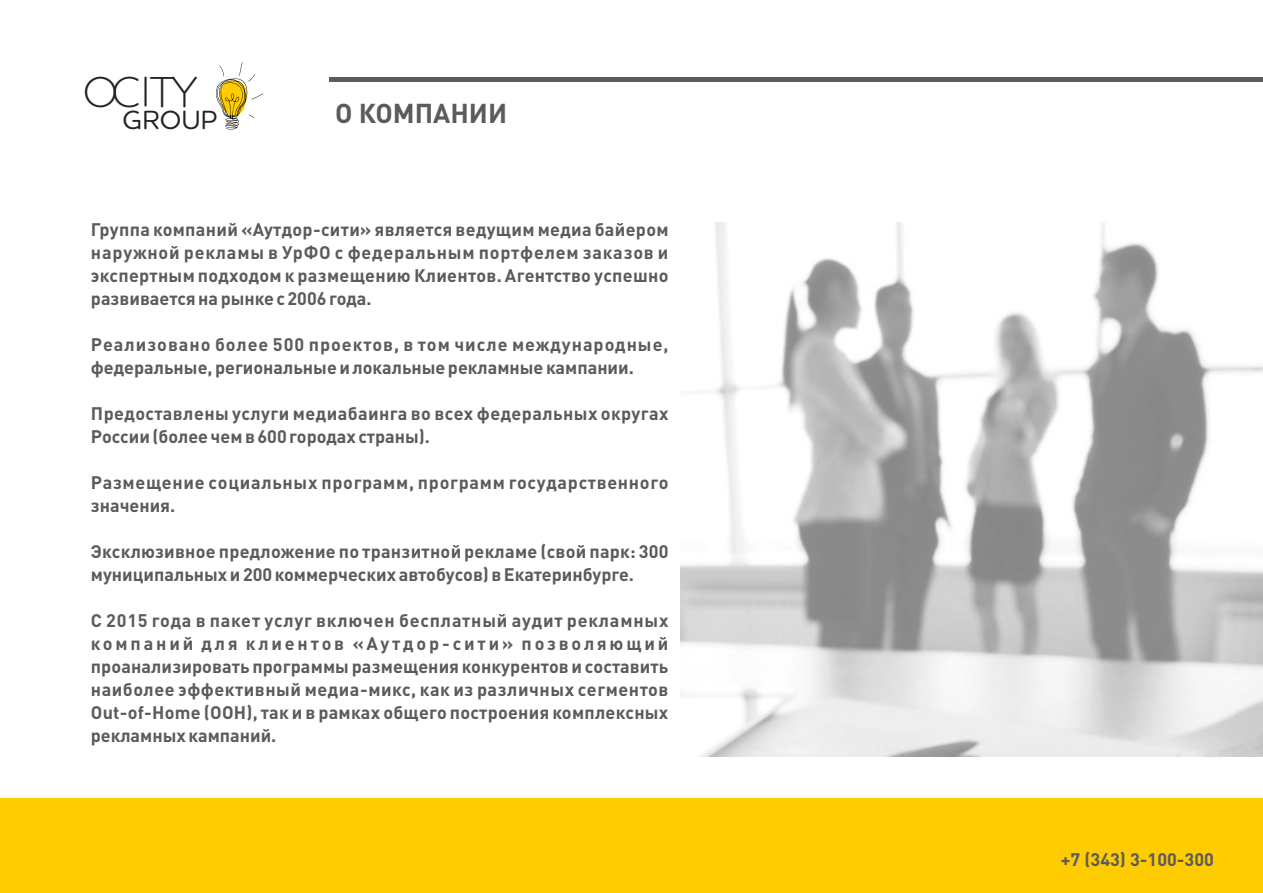
<style>
.page{position:relative;width:1263px;height:893px;background:#fff}
.page>*{position:absolute;margin:0;border:0;box-sizing:border-box;transform-origin:0 0}
.t1{font:300 43.95px "Houschka Rounded";color:#252322}
.t2{font:700 27px "DIN Pro";color:#5b5b5b}
.t3{font:500 26.85px "Houschka Rounded";color:#252322}
.t4{font:700 18px/23px "DIN Pro";letter-spacing:.015em;color:#5b5b5b}
.t5{font:700 18px/23px "DIN Pro";letter-spacing:.04em;color:#5b5b5b}
</style>
<div class="page">
<hr style="left:330px;top:78px;width:933px;height:4px;background:#5b5b5b">
<div style="left:0;top:798px;width:1263px;height:95px;background:#fecc00"></div>
<svg style="left:239px;top:62px;width:4px;height:14px"></svg>
<svg style="left:219px;top:65px;width:5px;height:11px"></svg>
<svg style="left:216px;top:78px;width:47px;height:51px"></svg>
<hr style="left:144px;top:77px;width:3px;height:30px;background:#252322">
<img style="left:681px;top:223px;width:582px;height:534px">
<h1 class="t1" style="left:83px;top:74px;width:116px">OC TY</h1>
<h3 class="t3" style="left:123px;top:109px;width:96px">GROUP</h3>
<h2 class="t2" style="left:335px;top:103px;width:174px">О КОМПАНИИ</h2>
<p class="t4" style="left:91px;top:220px;width:579px;text-align:justify">Группа компаний «Аутдор-сити» является ведущим медиа байером наружной рекламы в УрФО с федеральным портфелем заказов и экспертным подходом к размещению Клиентов. Агентство успешно развивается на рынке с 2006 года.</p>
<p class="t4" style="left:91px;top:335px;width:579px">Реализовано более 500 проектов, в том числе международные, федеральные, региональные и локальные рекламные кампании.</p>
<p class="t4" style="left:91px;top:404px;width:579px">Предоставлены услуги медиабаинга во всех федеральных округах<br>России (более чем в 600 городах страны).</p>
<p class="t5" style="left:91px;top:473px;width:579px">Размещение социальных программ, программ государственного значения.</p>
<p class="t4" style="left:91px;top:542px;width:579px">Эксклюзивное предложение по транзитной рекламе (свой парк: 300 муниципальных и 200 коммерческих автобусов) в Екатеринбурге.</p>
<p class="t4" style="left:91px;top:611px;width:579px;text-align:justify">С 2015 года в пакет услуг включен бесплатный аудит рекламных компаний для клиентов «Аутдор-сити» позволяющий проанализировать программыразмещения конкурентов и составить наиболее эффективный медиа-микс, как из различных сегментов Out-of-Home (OOH), так и в рамках общего построения комплексных рекламных кампаний.</p>
<p class="t4" style="left:1061px;top:850px;width:155px">+7 (343) 3-100-300</p>
</div>
